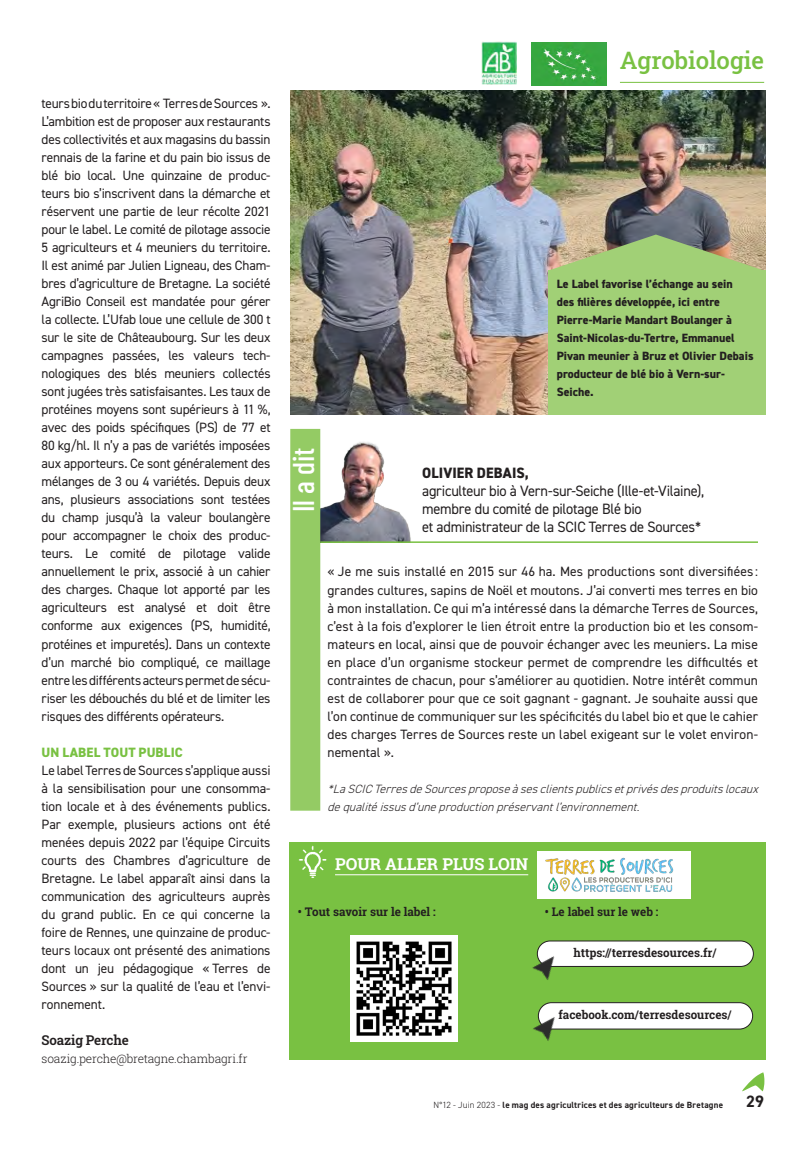
<style>
.page{position:relative;width:808px;height:1149px;background:#fff}
.page>*{position:absolute;margin:0;border:0;box-sizing:border-box;transform-origin:0 0}
.BODY_COPY{font:500 30px "Barlow Condensed";color:#fff}
.CA-Titre_rubrique_dr{font:500 24px "Roboto Slab";letter-spacing:-.005em;color:#79c142}
.CA-encadré_pour_alle{font:700 16.5px "Roboto Slab";color:#fff}
.BODY_COPY-2{font:700 16.5px "DIN2014";color:#231f20}
.CA-Encadré-Il_a_dit{font:15px/18px "DIN2014";letter-spacing:-.015em;color:#231f20;scale:.96 1}
.CA-Encadré-Il_a_dit-2{font:800 15px "DIN2014";letter-spacing:.01em;color:#231f20;scale:.96 1}
.CA-texte_courant{font:13.5px/18px "DIN2014";letter-spacing:-.005em;color:#231f20;text-align:justify}
.CA-texte-Intertitre{font:800 13.5px "DIN2014";letter-spacing:.005em;color:#79c142}
.CA-texte-Signature{font:600 13.5px "Roboto Slab";letter-spacing:-.015em;color:#231f20}
.CA-texte-Légende{font:800 12px/18px "DIN2014";color:#231f20}
.CA-texte_courant-2{font:italic 300 12px/18px "DIN2014";color:#231f20}
.CA-encadré-pour_alle{font:700 12px "Roboto Slab";color:#231f20}
.CA-encadré_pour_alle-2{font:700 12px "Roboto Slab";color:#231f20}
.CA-texte-signature-M{font:300 12px "Roboto Slab";letter-spacing:-.015em;color:#231f20}
.CA-folio_date{font:700 9px "DIN2014";letter-spacing:.02em;color:#231f20}
.s1{font-weight:300}
</style>
<div class="page">
<img style="left:290px;top:91px;width:475px;height:323px">
<svg style="left:743px;top:1072px;width:21px;height:18px"></svg>
<hr style="left:620px;top:82px;width:144px;height:1px;background:#79c142">
<img style="left:548px;top:234px;width:216px;height:36px">
<div style="left:548px;top:270px;width:217px;height:144px;background:#a1d076"></div>
<div style="left:289px;top:842px;width:476px;height:217px;background:#79c142"></div>
<div style="left:538px;top:1002px;width:215px;height:26px;background:#fff;border-radius:13px"></div>
<div style="left:538px;top:1001px;width:215px;height:28px;border:1px solid #231f20;border-radius:13px"></div>
<div style="left:537px;top:940px;width:216px;height:26px;background:#fff;border-radius:13px"></div>
<div style="left:537px;top:940px;width:217px;height:26px;border:1px solid #231f20;border-radius:13px"></div>
<img style="left:320px;top:429px;width:91px;height:112px">
<div style="left:290px;top:429px;width:30px;height:381px;background:#94cb64"></div>
<hr style="left:320px;top:541px;width:438px;height:1px;background:#79c142">
<img style="left:298px;top:845px;width:29px;height:33px">
<img style="left:532px;top:948px;width:27px;height:32px">
<img style="left:533px;top:1009px;width:27px;height:32px">
<img style="left:351px;top:935px;width:106px;height:106px">
<img style="left:532px;top:43px;width:74px;height:42px">
<img style="left:481px;top:41px;width:36px;height:43px">
<hr style="left:335px;top:874px;width:193px;height:1px;background:#fff">
<img style="left:538px;top:851px;width:153px;height:47px">
<p class="CA-texte_courant" style="left:42px;top:94px;width:230px">teurs bio du territoire « Terres de Sources ».<br>L’ambition est de proposer aux restaurants des collectivités et aux magasins du bassin rennais de la farine et du pain bio issus de blé bio local. Une quinzaine de produc&shy;teurs bio s’inscrivent dans la démarche et réservent une partie de leur récolte 2021 pour le label. Le comité de pilotage associe 5 agriculteurs et 4 meuniers du territoire.<br>Il est animé par Julien Ligneau, des Cham&shy;bres d’agriculture de Bretagne. La société AgriBio Conseil est mandatée pour gérer la collecte. L’Ufab loue une cellule de 300 t sur le site de Châteaubourg. Sur les deux campagnes passées, les valeurs tech&shy;nologiques des blés meuniers collectés sont jugées très satisfaisantes. Les taux de protéines moyens sont supérieurs à 11 %, avec des poids spécifiques (PS) de 77 et 80 kg/hl. Il n’y a pas de variétés imposées aux apporteurs. Ce sont généralement des mélanges de 3 ou 4 variétés. Depuis deux ans, plusieurs associations sont testées du champ jusqu’à la valeur boulangère pour accompagner le choix des produc&shy;teurs. Le comité de pilotage valide annuellement le prix, associé à un cahier des charges. Chaque lot apporté par les agriculteurs est analysé et doit être conforme aux exigences (PS, humidité, protéines et impuretés). Dans un contexte d’un marché bio compliqué, ce maillage entre les différents acteurs permet de sécu&shy;riser les débouchés du blé et de limiter les risques des différents opérateurs.</p>
<p class="CA-texte-Intertitre" style="left:42px;top:742px;width:143px">UN LABEL TOUT PUBLIC</p>
<p class="CA-texte_courant" style="left:42px;top:760px;width:230px">Le label Terres de Sources s’applique aussi à la sensibilisation pour une consomma&shy;tion locale et à des événements publics.<br>Par exemple, plusieurs actions ont été menées depuis 2022 par l’équipe Circuits courts des Chambres d’agriculture de Bretagne. Le label apparaît ainsi dans la communication des agriculteurs auprès du grand public. En ce qui concerne la foire de Rennes, une quinzaine de produc&shy;teurs locaux ont présenté des animations dont un jeu pédagogique « Terres de Sources » sur la qualité de l’eau et l’envi&shy;ronnement.</p>
<p class="CA-texte-Signature" style="left:42px;top:1030px;width:89px">Soazig Perche</p>
<p class="CA-texte-signature-M" style="left:42px;top:1049px;width:208px">soazig.perche@bretagne.chambagri.fr</p>
<p class="CA-Titre_rubrique_dr" style="left:620px;top:44px;width:146px">Agrobiologie</p>
<p class="CA-texte-Légende" style="left:557px;top:275px;width:198px">Le Label favorise l’échange au sein<br>des filières développée, ici entre<br>Pierre-Marie Mandart Boulanger à<br>Saint-Nicolas-du-Tertre, Emmanuel<br>Pivan meunier à Bruz et Olivier Debais producteur de blé bio à Vern-sur-<br>Seiche.</p>
<p class="BODY_COPY" style="left:285px;top:511px;width:66px;rotate:-90deg">Il a dit</p>
<p class="CA-Encadré-Il_a_dit-2" style="left:422px;top:463px;width:113px">OLIVIER DEBAIS,</p>
<p class="CA-Encadré-Il_a_dit" style="left:422px;top:482px;width:295px">agriculteur bio à Vern-sur-Seiche (Ille-et-Vilaine), membre du comité de pilotage Blé bio<br>et administrateur de la SCIC Terres de Sources*</p>
<p class="CA-texte_courant" style="left:327px;top:562px;width:432px">« Je me suis installé en 2015 sur 46 ha. Mes productions sont diversifiées : grandes cultures, sapins de Noël et moutons. J’ai converti mes terres en bio à mon installation. Ce qui m’a intéressé dans la démarche Terres de Sources, c’est à la fois d’explorer le lien étroit entre la production bio et les consom&shy;mateurs en local, ainsi que de pouvoir échanger avec les meuniers. La mise en place d’un organisme stockeur permet de comprendre les difficultés et contraintes de chacun, pour s’améliorer au quotidien. Notre intérêt commun est de collaborer pour que ce soit gagnant - gagnant. Je souhaite aussi que l’on continue de communiquer sur les spécificités du label bio et que le cahier des charges Terres de Sources reste un label exigeant sur le volet environ&shy;nemental ».</p>
<p class="CA-texte_courant-2" style="left:327px;top:779px;width:436px">*LaSCICTerresdeSourcesproposeàsesclientspublicsetprivésdesproduitslocaux dequalitéissusd’uneproductionpréservantl’environnement.</p>
<p class="CA-encadré_pour_alle" style="left:335px;top:852px;width:195px">POUR ALLER PLUS LOIN</p>
<p class="CA-encadré_pour_alle-2" style="left:298px;top:902px;width:139px">• Tout savoir sur le label :</p>
<p class="CA-encadré_pour_alle-2" style="left:545px;top:902px;width:115px">• Le label sur le web :</p>
<p class="CA-encadré-pour_alle" style="left:573px;top:944px;width:145px">https://terresdesources.fr/</p>
<p class="CA-encadré-pour_alle" style="left:559px;top:1006px;width:175px">facebook.com/terresdesources/</p>
<p class="CA-folio_date" style="left:433px;top:1098px;width:291px"><span class="s1">N°12 - Juin 2023 -</span> le mag des agricultrices et des agriculteurs de Bretagne</p>
<p class="BODY_COPY-2" style="left:746px;top:1089px;width:19px">29</p>
</div>
